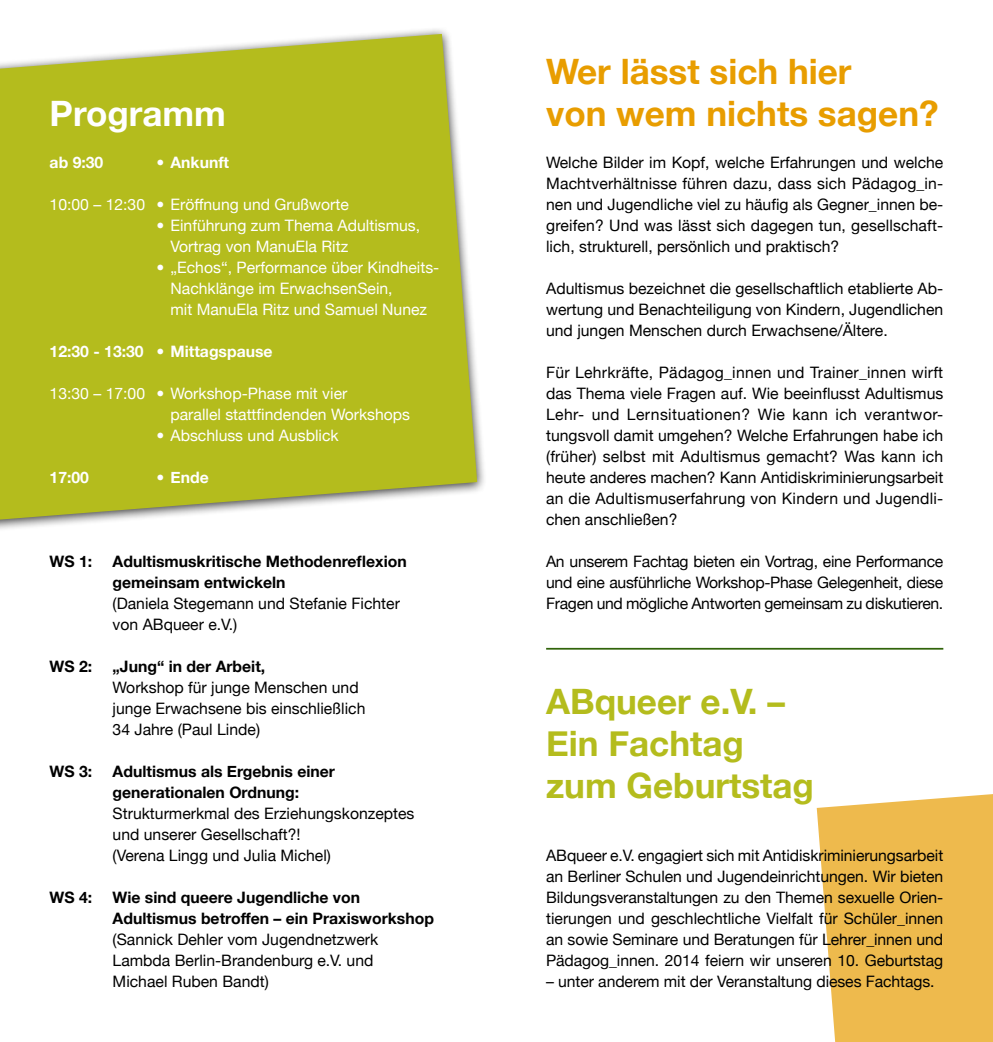
<style>
.page{position:relative;width:993px;height:1042px;background:#fff}
.page>*{position:absolute;margin:0;border:0;box-sizing:border-box;transform-origin:0 0}
.t1{font:700 35px/42px "Helvetica Neue";color:#b4bc1d}
.t2{font:700 35px/42px "Helvetica Neue";color:#e89d00}
.t3{font:700 35px "Helvetica Neue";color:#fff}
.t4{font:15.75px/21px "Helvetica Neue";color:#000;text-align:justify}
.t5{font:15.75px/21px "Helvetica Neue";color:#fff}
.t6{font:700 15.75px/21px "Helvetica Neue";color:#000}
.t7{font:700 15.75px "Helvetica Neue";color:#fff}
</style>
<div class="page">
<div style="left:0;top:27px;width:486px;height:506px;background:#000;opacity:.75"></div>
<svg style="left:0;top:34px;width:477px;height:485px;background:#b9c031"></svg>
<svg style="left:816px;top:794px;width:176px;height:248px;background:#efbf5c"></svg>
<hr style="left:546px;top:648px;width:397px;height:1px;background:#31640a">
<h1 class="t3" style="left:50px;top:82px;width:178px">Programm</h1>
<p class="t7" style="left:50px;top:148px;width:55px">ab 9:30</p>
<p class="t7" style="left:156px;top:148px;width:74px">• Ankunft</p>
<p class="t5" style="left:50px;top:193px;width:301px">10:00 – 12:30 • Eröffnung und Grußworte</p>
<p class="t5" style="left:170px;top:214px;width:251px;text-indent:-14px">• Einführung zum Thema Adultismus,<br>Vortrag von ManuEla Ritz</p>
<p class="t5" style="left:170px;top:256px;width:270px;text-indent:-14px">• „Echos“, Performance über Kindheits-<br>Nachklänge im ErwachsenSein,<br>mit ManuEla Ritz und Samuel Nunez</p>
<p class="t7" style="left:50px;top:337px;width:224px">12:30 - 13:30 • Mittagspause</p>
<p class="t5" style="left:170px;top:382px;width:241px;text-indent:-121px">13:30 – 17:00 • Workshop-Phase mit vier<br>parallel stattfindenden Workshops</p>
<p class="t5" style="left:156px;top:424px;width:184px">• Abschluss und Ausblick</p>
<p class="t7" style="left:50px;top:463px;width:41px">17:00</p>
<p class="t7" style="left:156px;top:463px;width:54px">• Ende</p>
<p class="t6" style="left:50px;top:550px;width:44px">WS 1:</p>
<p class="t6" style="left:113px;top:550px;width:295px">Adultismuskritische Methodenreflexion gemeinsam entwickeln</p>
<p class="t4" style="left:113px;top:592px;width:289px">(Daniela Stegemann und Stefanie Fichter von ABqueer e.V.)</p>
<p class="t6" style="left:50px;top:655px;width:44px">WS 2:</p>
<p class="t6" style="left:113px;top:655px;width:154px">„Jung“ in der Arbeit,</p>
<p class="t4" style="left:113px;top:676px;width:254px;text-align:left">Workshop für junge Menschen und junge Erwachsene bis einschließlich<br>34 Jahre (Paul Linde)</p>
<p class="t6" style="left:50px;top:760px;width:44px">WS 3:</p>
<p class="t6" style="left:113px;top:760px;width:224px">Adultismus als Ergebnis einer generationalen Ordnung:</p>
<p class="t4" style="left:113px;top:802px;width:303px;text-align:left">Strukturmerkmal des Erziehungskonzeptes und unserer Gesellschaft?!<br>(Verena Lingg und Julia Michel)</p>
<p class="t6" style="left:50px;top:886px;width:44px">WS 4:</p>
<p class="t6" style="left:113px;top:886px;width:323px">Wie sind queere Jugendliche von<br>Adultismus betroffen – ein Praxisworkshop</p>
<p class="t4" style="left:113px;top:928px;width:267px;text-align:left">(Sannick Dehler vom Jugendnetzwerk<br>Lambda Berlin-Brandenburg e.V. und<br>Michael Ruben Bandt)</p>
<h1 class="t2" style="left:546px;top:49px;width:394px">Wer lässt sich hier<br>von wem nichts sagen?</h1>
<p class="t4" style="left:546px;top:151px;width:398px">Welche Bilder im Kopf, welche Erfahrungen und welche Machtverhältnisse führen dazu, dass sich Pädagog_in&shy;nen und Jugendliche viel zu häufig als Gegner_innen be&shy;greifen? Und was lässt sich dagegen tun, gesellschaft&shy;lich, strukturell, persönlich und praktisch?</p>
<p class="t4" style="left:546px;top:277px;width:398px">Adultismus bezeichnet die gesellschaftlich etablierte Ab&shy;wertung und Benachteiligung von Kindern, Jugendlichen und jungen Menschen durch Erwachsene/Ältere.</p>
<p class="t4" style="left:546px;top:361px;width:398px">Für Lehrkräfte, Pädagog_innen und Trainer_innen wirft das Thema viele Fragen auf. Wie beeinflusst Adultismus Lehr- und Lernsituationen? Wie kann ich verantwor&shy;tungsvoll damit umgehen? Welche Erfahrungen habe ich (früher) selbst mit Adultismus gemacht? Was kann ich heute anderes machen? Kann Antidiskriminierungsarbeit an die Adultismuserfahrung von Kindern und Jugendli&shy;chen anschließen?</p>
<p class="t4" style="left:546px;top:550px;width:398px">An unserem Fachtag bieten ein Vortrag, eine Performance und eine ausführliche Workshop-Phase Gelegenheit, diese Fragen und mögliche Antworten gemeinsam zu diskutieren.</p>
<h1 class="t1" style="left:546px;top:679px;width:269px">ABqueer e.V. –<br>Ein Fachtag zum Geburtstag</h1>
<p class="t4" style="left:546px;top:844px;width:398px">ABqueer e.V. engagiert sich mit Antidiskriminierungsarbeit an Berliner Schulen und Jugendeinrichtungen. Wir bieten Bildungsveranstaltungen zu den Themen sexuelle Orien&shy;tierungen und geschlechtliche Vielfalt für Schüler_innen an sowie Seminare und Beratungen für Lehrer_innen und Pädagog_innen. 2014 feiern wir unseren 10. Geburtstag</p>
<p class="t4" style="left:546px;top:970px;width:390px">– unter anderem mit der Veranstaltung dieses Fachtags.</p>
</div>
